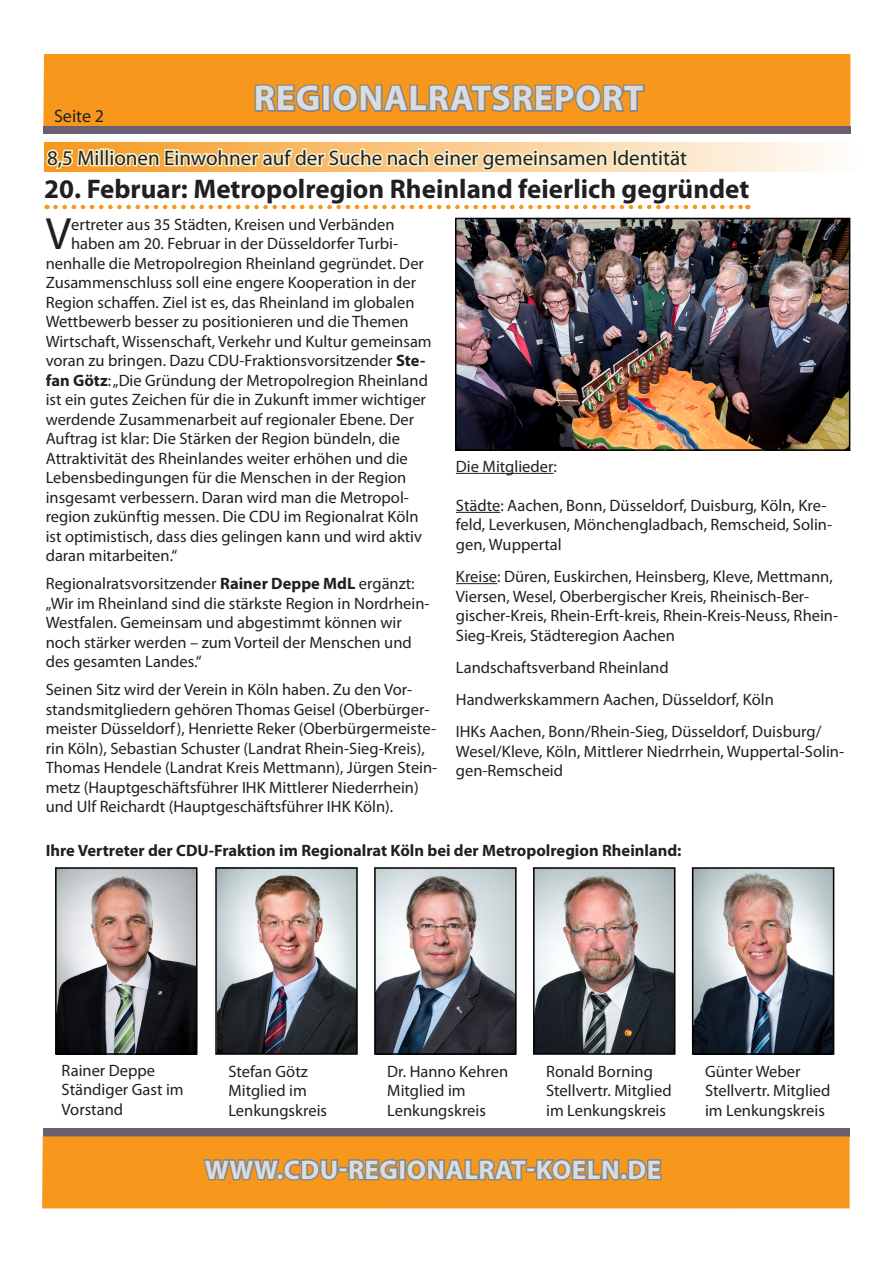
<style>
.page{position:relative;width:893px;height:1263px;background:#fff}
.page>*{position:absolute;margin:0;border:0;box-sizing:border-box;transform-origin:0 0}
.Textkörper{font:45.45px "Myriad Pro";color:#231f20}
.Titel{font:700 36px "Myriad Pro";letter-spacing:.02em;color:#dadde0}
.Textkörper-2{font:700 27px "Myriad Pro";color:#231f20}
.Titel-2{font:700 27px "Myriad Pro";letter-spacing:.02em;color:#dadde0}
.Textkörper-3{font:21px "Myriad Pro";color:#231f20}
.t1{font:18px "Myriad Pro";color:#231f20}
.Textkörper-4{font:16.5px/19.5px "Myriad Pro";color:#231f20}
.Textkörper-5{font:700 16.5px "Myriad Pro";color:#231f20}
.s1{font-weight:700}
</style>
<div class="page">
<svg style="left:44px;top:142px;width:783px;height:30px;fill:#fef5e9"></svg>
<div style="left:43px;top:54px;width:807px;height:72px;background:#f7981d"></div>
<div style="left:43px;top:126px;width:807px;height:8px;background:#6b5e71"></div>
<div style="left:43px;top:1129px;width:807px;height:8px;background:#6b5e71"></div>
<div style="left:42px;top:1136px;width:808px;height:72px;background:#f7981d"></div>
<svg style="left:45px;top:54px;width:703px;height:156px"></svg>
<svg style="left:202px;top:1128px;width:137px;height:81px;background:#d38f3a"></svg>
<div style="left:338px;top:1167px;width:10px;height:5px;border:3px solid #848689"></div>
<svg style="left:347px;top:1156px;width:52px;height:26px"></svg>
<div style="left:399px;top:1159px;width:7px;height:21px;border:3px solid #848689"></div>
<svg style="left:405px;top:1139px;width:124px;height:50px;background:#d6923b"></svg>
<div style="left:526px;top:1167px;width:10px;height:5px;border:3px solid #848689"></div>
<svg style="left:535px;top:1156px;width:128px;height:33px;background:#c28f4d"></svg>
<hr style="left:456px;top:473px;width:98px;height:1px;background:#231f20">
<hr style="left:456px;top:512px;width:44px;height:1px;background:#231f20">
<hr style="left:456px;top:583px;width:41px;height:1px;background:#231f20">
<img style="left:458px;top:221px;width:389px;height:227px">
<div style="left:455px;top:218px;width:395px;height:233px;border:2px solid #000"></div>
<img style="left:58px;top:870px;width:137px;height:182px">
<div style="left:55px;top:867px;width:143px;height:188px;border:2px solid #000"></div>
<img style="left:218px;top:870px;width:137px;height:182px">
<div style="left:215px;top:867px;width:143px;height:188px;border:2px solid #000"></div>
<img style="left:377px;top:870px;width:137px;height:182px">
<div style="left:374px;top:867px;width:143px;height:188px;border:2px solid #000"></div>
<img style="left:536px;top:870px;width:136px;height:182px">
<div style="left:533px;top:867px;width:142px;height:188px;border:2px solid #000"></div>
<img style="left:695px;top:870px;width:136px;height:182px">
<div style="left:692px;top:867px;width:142px;height:188px;border:2px solid #000"></div>
<p class="Titel" style="left:254px;top:75px;width:391px">REGIONALRATSREPORT</p>
<p class="t1" style="left:54px;top:104px;width:52px">Seite 2</p>
<p class="Textkörper-3" style="left:47px;top:145px;width:641px">8,5 Millionen Einwohner auf der Suche nach einer gemeinsamen Identität</p>
<p class="Textkörper-2" style="left:44px;top:171px;width:707px">20. Februar: Metropolregion Rheinland feierlich gegründet</p>
<p class="Textkörper" style="left:46px;top:206px;width:27px">V</p>
<p class="Textkörper-4" style="left:71px;top:214px;width:325px">ertreter aus 35 Städten, Kreisen und Verbänden</p>
<p class="Textkörper-4" style="left:71px;top:234px;width:328px">haben am 20. Februar in der Düsseldorfer Turbi-</p>
<p class="Textkörper-4" style="left:46px;top:253px;width:380px">nenhalle die Metropolregion Rheinland gegründet. Der</p>
<p class="Textkörper-4" style="left:46px;top:273px;width:372px">Zusammenschluss soll eine engere Kooperation in der</p>
<p class="Textkörper-4" style="left:46px;top:292px;width:370px">Region schaffen. Ziel ist es, das Rheinland im globalen</p>
<p class="Textkörper-4" style="left:46px;top:312px;width:365px">Wettbewerb besser zu positionieren und die Themen</p>
<p class="Textkörper-4" style="left:46px;top:331px;width:387px">Wirtschaft, Wissenschaft, Verkehr und Kultur gemeinsam</p>
<p class="Textkörper-4" style="left:46px;top:351px;width:381px">voran zu bringen. Dazu CDU-Fraktionsvorsitzender <span class="s1">Ste-</span></p>
<p class="Textkörper-4" style="left:46px;top:370px;width:384px"><span class="s1">fan Götz</span>: „Die Gründung der Metropolregion Rheinland</p>
<p class="Textkörper-4" style="left:46px;top:390px;width:382px">ist ein gutes Zeichen für die in Zukunft immer wichtiger</p>
<p class="Textkörper-4" style="left:46px;top:409px;width:370px">werdende Zusammenarbeit auf regionaler Ebene. Der</p>
<p class="Textkörper-4" style="left:46px;top:429px;width:356px">Auftrag ist klar: Die Stärken der Region bündeln, die</p>
<p class="Textkörper-4" style="left:46px;top:448px;width:364px">Attraktivität des Rheinlandes weiter erhöhen und die</p>
<p class="Textkörper-4" style="left:46px;top:468px;width:362px">Lebensbedingungen für die Menschen in der Region</p>
<p class="Textkörper-4" style="left:46px;top:487px;width:365px">insgesamt verbessern. Daran wird man die Metropol-</p>
<p class="Textkörper-4" style="left:46px;top:507px;width:374px">region zukünftig messen. Die CDU im Regionalrat Köln</p>
<p class="Textkörper-4" style="left:46px;top:526px;width:378px">ist optimistisch, dass dies gelingen kann und wird aktiv</p>
<p class="Textkörper-4" style="left:46px;top:546px;width:133px">daran mitarbeiten.“</p>
<p class="Textkörper-4" style="left:46px;top:574px;width:385px">Regionalratsvorsitzender <span class="s1">Rainer Deppe MdL</span> ergänzt: „Wir im Rheinland sind die stärkste Region in Nordrhein-Westfalen. Gemeinsam und abgestimmt können wir noch stärker werden – zum Vorteil der Menschen und des gesamten Landes.“</p>
<p class="Textkörper-4" style="left:46px;top:680px;width:393px">Seinen Sitz wird der Verein in Köln haben. Zu den Vor&shy;standsmitgliedern gehören Thomas Geisel (Oberbürger&shy;meister Düsseldorf), Henriette Reker (Oberbürgermeiste&shy;rin Köln), Sebastian Schuster (Landrat Rhein-Sieg-Kreis), Thomas Hendele (Landrat Kreis Mettmann), Jürgen Stein&shy;metz (Hauptgeschäftsführer IHK Mittlerer Niederrhein) und Ulf Reichardt (Hauptgeschäftsführer IHK Köln).</p>
<p class="Textkörper-4" style="left:456px;top:456px;width:103px">Die Mitglieder:</p>
<p class="Textkörper-4" style="left:456px;top:495px;width:378px">Städte: Aachen, Bonn, Düsseldorf, Duisburg, Köln, Kre&shy;feld, Leverkusen, Mönchengladbach, Remscheid, Solin&shy;gen, Wuppertal</p>
<p class="Textkörper-4" style="left:456px;top:566px;width:384px">Kreise: Düren, Euskirchen, Heinsberg, Kleve, Mettmann, Viersen, Wesel, Oberbergischer Kreis, Rheinisch-Ber&shy;gischer-Kreis, Rhein-Erft-kreis, Rhein-Kreis-Neuss, Rhein-Sieg-Kreis, Städteregion Aachen</p>
<p class="Textkörper-4" style="left:456px;top:657px;width:214px">Landschaftsverband Rheinland</p>
<p class="Textkörper-4" style="left:456px;top:689px;width:319px">Handwerkskammern Aachen, Düsseldorf, Köln</p>
<p class="Textkörper-4" style="left:456px;top:722px;width:390px">IHKs Aachen, Bonn/Rhein-Sieg, Düsseldorf, Duisburg/<br>Wesel/Kleve, Köln, Mittlerer Niedrrhein, Wuppertal-Solin&shy;gen-Remscheid</p>
<p class="Textkörper-5" style="left:46px;top:840px;width:637px">Ihre Vertreter der CDU-Fraktion im Regionalrat Köln bei der Metropolregion Rheinland:</p>
<p class="Textkörper-4" style="left:62px;top:1060px;width:95px">Rainer Deppe</p>
<p class="Textkörper-4" style="left:62px;top:1079px;width:124px">Ständiger Gast im<br>Vorstand</p>
<p class="Textkörper-4" style="left:228px;top:1061px;width:81px">Stefan Götz</p>
<p class="Textkörper-4" style="left:228px;top:1081px;width:100px">Mitglied im<br>Lenkungskreis</p>
<p class="Textkörper-4" style="left:387px;top:1061px;width:123px">Dr. Hanno Kehren</p>
<p class="Textkörper-4" style="left:387px;top:1081px;width:100px">Mitglied im<br>Lenkungskreis</p>
<p class="Textkörper-4" style="left:546px;top:1061px;width:108px">Ronald Borning</p>
<p class="Textkörper-4" style="left:546px;top:1081px;width:127px">Stellvertr. Mitglied im Lenkungskreis</p>
<p class="Titel-2" style="left:205px;top:1152px;width:458px">WWW.CDU-REGIONALRAT-KOELN.DE</p>
<p class="Textkörper-4" style="left:705px;top:1061px;width:97px">Günter Weber</p>
<p class="Textkörper-4" style="left:705px;top:1081px;width:127px">Stellvertr. Mitglied im Lenkungskreis</p>
</div>
